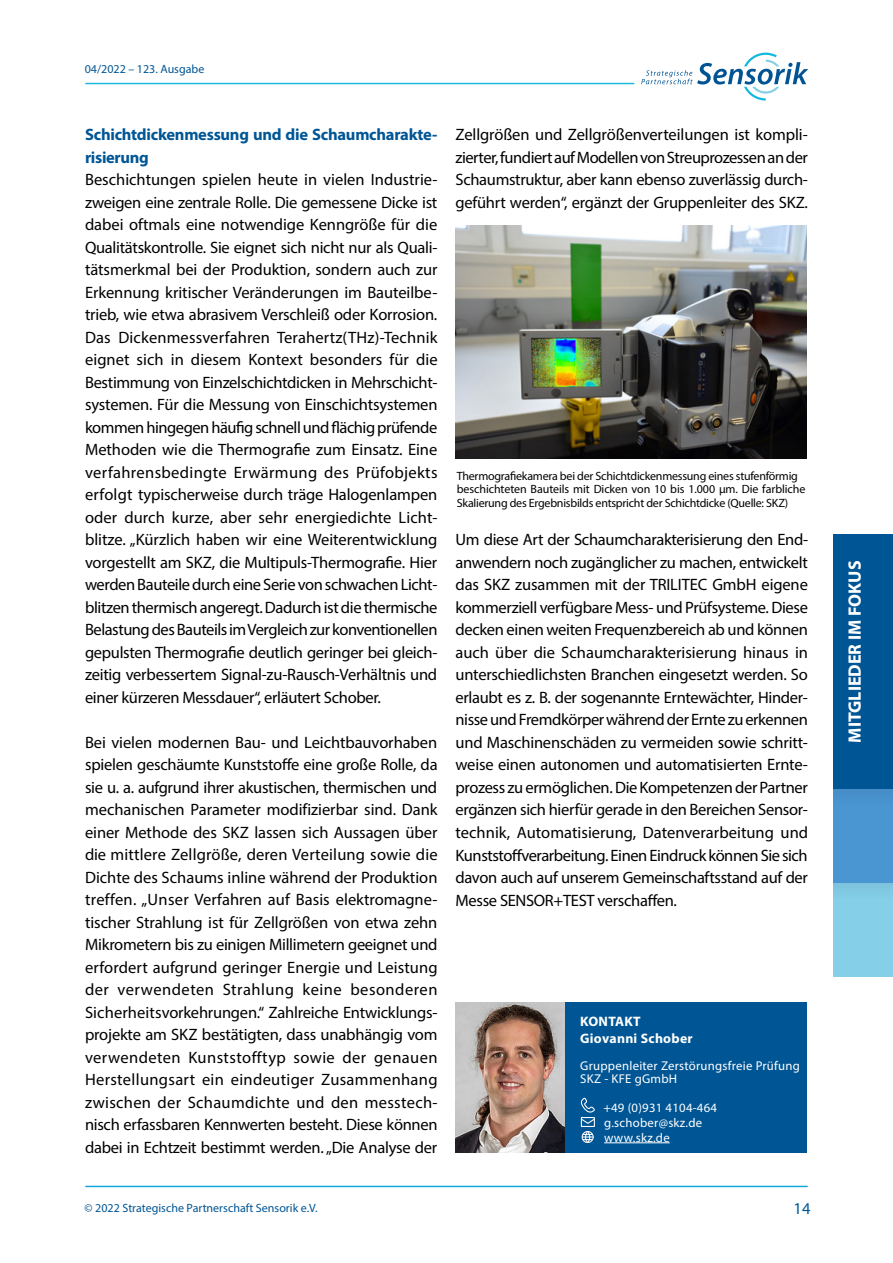
<style>
.page{position:relative;width:893px;height:1263px;background:#fff}
.page>*{position:absolute;margin:0;border:0;box-sizing:border-box;transform-origin:0 0}
.t1{font:700 18px "Myriad Pro";color:#fff}
.t2{font:16.5px/22.5px "Myriad Pro";letter-spacing:-.02em;color:#000;text-align:justify}
.t3{font:700 16.5px/22.5px "Myriad Pro";letter-spacing:-.015em;color:#005695}
.t4{font:16.5px "Myriad Pro";color:#005595}
.t5{font:700 13.8px/16.5px "Myriad Pro";letter-spacing:.02em;color:#fff}
.t6{font:12.75px/15px "Myriad Pro";letter-spacing:.02em;color:#fff}
.t7{font:12px/13.5px "Myriad Pro";letter-spacing:-.02em;color:#000}
.t8{font:12px "Myriad Pro";color:#005595}
</style>
<div class="page">
<hr style="left:86px;top:1186px;width:721px;height:1px;background:#16a8de">
<hr style="left:86px;top:83px;width:548px;height:1px;background:#1dbadf">
<svg style="left:641px;top:53px;width:167px;height:48px"></svg>
<img style="left:456px;top:1002px;width:110px;height:150px">
<div style="left:566px;top:1002px;width:241px;height:150px;background:#005695"></div>
<hr style="left:604px;top:1142px;width:66px;height:1px;background:#fff">
<svg style="left:580px;top:1097px;width:15px;height:46px"></svg>
<img style="left:456px;top:226px;width:351px;height:233px">
<div style="left:833px;top:534px;width:60px;height:255px;background:#005695"></div>
<div style="left:833px;top:789px;width:60px;height:94px;background:#4a96d2"></div>
<div style="left:833px;top:883px;width:60px;height:93px;background:#85cfe8"></div>
<p class="t8" style="left:85px;top:62px;width:121px">04/2022 – 123. Ausgabe</p>
<p class="t3" style="left:85px;top:123px;width:354px">Schichtdickenmessung und die Schaumcharakte&shy;risierung</p>
<p class="t2" style="left:85px;top:168px;width:354px">Beschichtungen spielen heute in vielen Industrie&shy;zweigen eine zentrale Rolle. Die gemessene Dicke ist dabei oftmals eine notwendige Kenngröße für die Qualitätskontrolle. Sie eignet sich nicht nur als Quali&shy;tätsmerkmal bei der Produktion, sondern auch zur Erkennung kritischer Veränderungen im Bauteilbe&shy;trieb, wie etwa abrasivem Verschleiß oder Korrosion.<br>Das Dickenmessverfahren Terahertz(THz)-Technik eignet sich in diesem Kontext besonders für die Bestimmung von Einzelschichtdicken in Mehrschicht&shy;systemen. Für die Messung von Einschichtsystemen kommen hingegen häufig schnell und flächig prüfende Methoden wie die Thermografie zum Einsatz. Eine verfahrensbedingte Erwärmung des Prüfobjekts erfolgt typischerweise durch träge Halogenlampen oder durch kurze, aber sehr energiedichte Licht&shy;blitze. „Kürzlich haben wir eine Weiterentwicklung vorgestellt am SKZ, die Multipuls-Thermografie. Hier werden Bauteile durch eine Serie von schwachen Licht&shy;blitzen thermisch angeregt. Dadurch ist die thermische Belastung des Bauteils im Vergleich zur konventionellen gepulsten Thermografie deutlich geringer bei gleich&shy;zeitig verbessertem Signal-zu-Rausch-Verhältnis und einer kürzeren Messdauer“, erläutert Schober.</p>
<p class="t2" style="left:85px;top:731px;width:354px">Bei vielen modernen Bau- und Leichtbauvorhaben spielen geschäumte Kunststoffe eine große Rolle, da sie u. a. aufgrund ihrer akustischen, thermischen und mechanischen Parameter modifizierbar sind. Dank einer Methode des SKZ lassen sich Aussagen über die mittlere Zellgröße, deren Verteilung sowie die Dichte des Schaums inline während der Produktion treffen. „Unser Verfahren auf Basis elektromagne&shy;tischer Strahlung ist für Zellgrößen von etwa zehn Mikrometern bis zu einigen Millimetern geeignet und erfordert aufgrund geringer Energie und Leistung der verwendeten Strahlung keine besonderen Sicherheitsvorkehrungen.“ Zahlreiche Entwicklungs&shy;projekte am SKZ bestätigten, dass unabhängig vom verwendeten Kunststofftyp sowie der genauen Herstellungsart ein eindeutiger Zusammenhang zwischen der Schaumdichte und den messtech&shy;nisch erfassbaren Kennwerten besteht. Diese können dabei in Echtzeit bestimmt werden. „Die Analyse der</p>
<p class="t2" style="left:455px;top:123px;width:354px">Zellgrößen und Zellgrößenverteilungen ist kompli&shy;zierter, fundiert auf Modellen von Streuprozessen an der Schaumstruktur, aber kann ebenso zuverlässig durch&shy;geführt werden“, ergänzt der Gruppenleiter des SKZ.</p>
<p class="t7" style="left:457px;top:469px;width:350px">Thermografiekamera bei der Schichtdickenmessung eines stufenförmig beschichteten Bauteils mit Dicken von 10 bis 1.000 μm. Die farbliche<br>Skalierung des Ergebnisbilds entspricht der Schichtdicke (Quelle: SKZ)</p>
<p class="t2" style="left:455px;top:528px;width:354px">Um diese Art der Schaumcharakterisierung den End&shy;anwendern noch zugänglicher zu machen, entwickelt das SKZ zusammen mit der TRILITEC GmbH eigene kommerziell verfügbare Mess- und Prüfsysteme. Diese decken einen weiten Frequenzbereich ab und können auch über die Schaumcharakterisierung hinaus in unterschiedlichsten Branchen eingesetzt werden. So erlaubt es z. B. der sogenannte Erntewächter, Hinder&shy;nisse und Fremdkörper während der Ernte zu erkennen und Maschinenschäden zu vermeiden sowie schritt&shy;weise einen autonomen und automatisierten Ernte&shy;prozess zu ermöglichen. Die Kompetenzen der Partner ergänzen sich hierfür gerade in den Bereichen Sensor&shy;technik, Automatisierung, Datenverarbeitung und Kunststoffverarbeitung. Einen Eindruck können Sie sich davon auch auf unserem Gemeinschaftsstand auf der Messe SENSOR+TEST verschaffen.</p>
<p class="t5" style="left:580px;top:1013px;width:114px">KONTAKT<br>Giovanni Schober</p>
<p class="t6" style="left:580px;top:1058px;width:221px;line-height:13.5px">Gruppenleiter Zerstörungsfreie Prüfung<br>SKZ - KFE gGmbH</p>
<p class="t6" style="left:603px;top:1099px;width:115px">+49 (0)931 4104-464 g.schober@skz.de www.skz.de</p>
<p class="t8" style="left:85px;top:1201px;width:235px">© 2022 Strategische Partnerschaft Sensorik e.V.</p>
<p class="t4" style="left:793px;top:1198px;width:18px">14</p>
<p class="t1" style="left:843px;top:743px;width:183px;rotate:-90deg">MITGLIEDER IM FOKUS</p>
</div>
